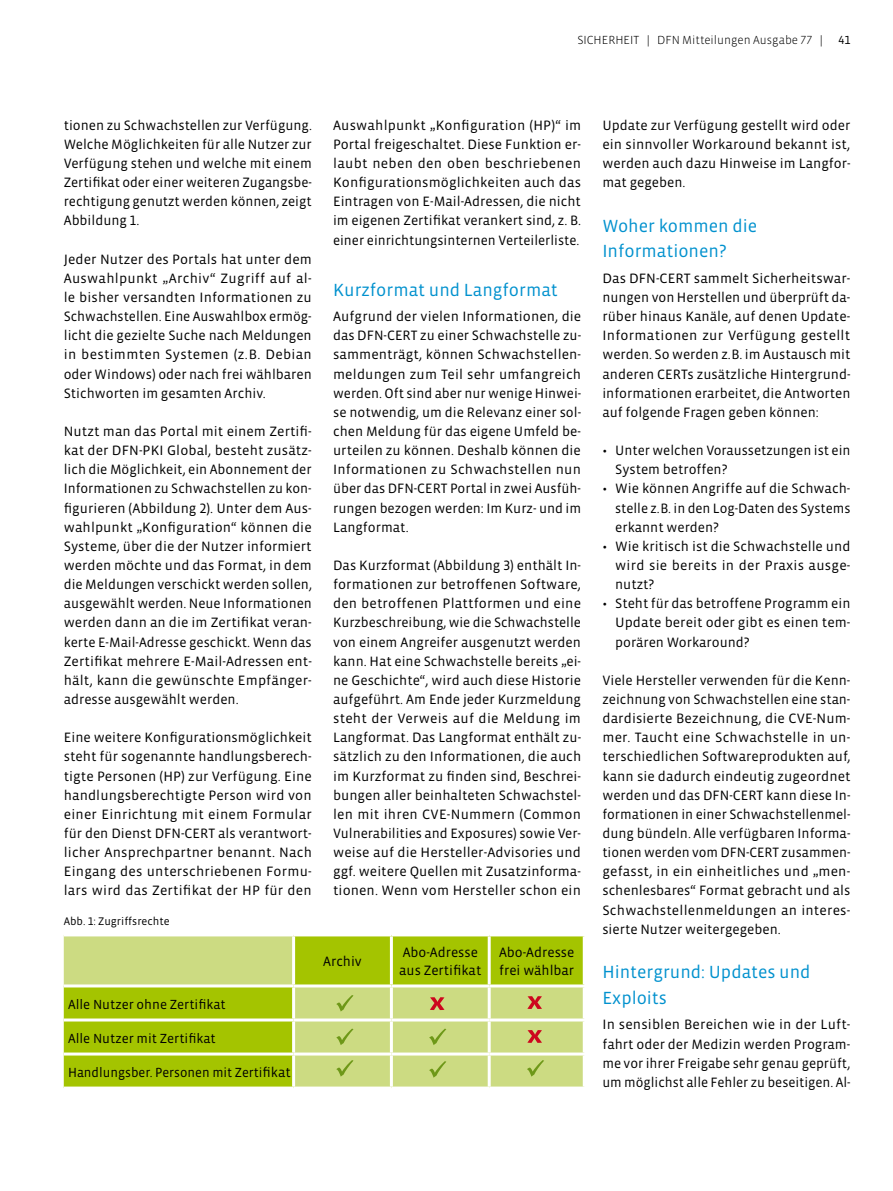
<style>
.page{position:relative;width:893px;height:1191px;background:#fff}
.page>*{position:absolute;margin:0;border:0;box-sizing:border-box;transform-origin:0 0}
.t1{font:18px/25.5px "Vista Sans OT";color:#0091ce}
.t2{font:13.8px/19.2px "Vista Sans OT";color:#000;text-align:justify}
.t3{font:13.5px "Vista Sans OT";color:#000}
.t4{font:300 12px "Vista Sans OT";color:#000}
.t5{font:12px "Vista Sans OT";color:#000}
.t6{font:11.25px "Vista Sans OT";color:#000}
.s1{font-size:13.8px}
</style>
<div class="page">
<svg style="left:64px;top:936px;width:519px;height:150px;background:#b9d044"></svg>
<hr style="left:292px;top:936px;width:3px;height:48px;background:#fff">
<hr style="left:390px;top:936px;width:3px;height:48px;background:#fff">
<hr style="left:488px;top:936px;width:3px;height:48px;background:#fff">
<hr style="left:292px;top:1021px;width:3px;height:31px;background:#fff">
<hr style="left:390px;top:1021px;width:3px;height:31px;background:#fff">
<hr style="left:488px;top:1021px;width:3px;height:31px;background:#fff">
<hr style="left:64px;top:1052px;width:230px;height:3px;background:#fff">
<hr style="left:294px;top:1052px;width:97px;height:3px;background:#fff">
<hr style="left:292px;top:1055px;width:3px;height:31px;background:#fff">
<hr style="left:391px;top:1052px;width:98px;height:3px;background:#fff">
<hr style="left:390px;top:1055px;width:3px;height:31px;background:#fff">
<hr style="left:489px;top:1052px;width:97px;height:3px;background:#fff">
<hr style="left:488px;top:1055px;width:3px;height:31px;background:#fff">
<hr style="left:64px;top:984px;width:230px;height:3px;background:#fff">
<hr style="left:294px;top:984px;width:97px;height:3px;background:#fff">
<hr style="left:292px;top:987px;width:3px;height:31px;background:#fff">
<hr style="left:391px;top:984px;width:98px;height:3px;background:#fff">
<hr style="left:390px;top:987px;width:3px;height:31px;background:#fff">
<hr style="left:489px;top:984px;width:97px;height:3px;background:#fff">
<hr style="left:488px;top:987px;width:3px;height:31px;background:#fff">
<hr style="left:64px;top:1018px;width:230px;height:3px;background:#fff">
<hr style="left:294px;top:1018px;width:97px;height:3px;background:#fff">
<hr style="left:391px;top:1018px;width:98px;height:3px;background:#fff">
<hr style="left:489px;top:1018px;width:97px;height:3px;background:#fff">
<svg style="left:336px;top:995px;width:17px;height:16px"></svg>
<svg style="left:336px;top:1028px;width:17px;height:17px"></svg>
<svg style="left:429px;top:1028px;width:17px;height:17px"></svg>
<svg style="left:336px;top:1060px;width:17px;height:16px"></svg>
<svg style="left:429px;top:1061px;width:17px;height:16px"></svg>
<svg style="left:527px;top:1060px;width:17px;height:16px"></svg>
<svg style="left:430px;top:997px;width:14px;height:13px"></svg>
<svg style="left:527px;top:996px;width:15px;height:13px"></svg>
<svg style="left:527px;top:1030px;width:15px;height:12px"></svg>
<p class="t4" style="left:577px;top:34px;width:247px">SICHERHEIT | DFN Mitteilungen Ausgabe 77 |</p>
<p class="t5" style="left:838px;top:34px;width:13px">41</p>
<p class="t2" style="left:64px;top:116px;width:250px">tionen zu Schwachstellen zur Verfügung.<br>Welche Möglichkeiten für alle Nutzer zur Verfügung stehen und welche mit einem Zertifikat oder einer weiteren Zugangsbe&shy;rechtigung genutzt werden können, zeigt Abbildung 1.</p>
<p class="t2" style="left:64px;top:250px;width:250px">Jeder Nutzer des Portals hat unter dem Auswahlpunkt „Archiv“ Zugriff auf al&shy;le bisher versandten Informationen zu Schwachstellen. Eine Auswahlbox ermög&shy;licht die gezielte Suche nach Meldungen in bestimmten Systemen (z.B. Debian oder Windows) oder nach frei wählbaren Stichworten im gesamten Archiv.</p>
<p class="t2" style="left:64px;top:422px;width:250px">Nutzt man das Portal mit einem Zertifi&shy;kat der DFN-PKI Global, besteht zusätz&shy;lich die Möglichkeit, ein Abonnement der Informationen zu Schwachstellen zu kon&shy;figurieren (Abbildung 2). Unter dem Aus&shy;wahlpunkt „Konfiguration“ können die Systeme, über die der Nutzer informiert werden möchte und das Format, in dem die Meldungen verschickt werden sollen, ausgewählt werden. Neue Informationen werden dann an die im Zertifikat veran&shy;kerte E-Mail-Adresse geschickt. Wenn das Zertifikat mehrere E-Mail-Adressen ent&shy;hält, kann die gewünschte Empfänger&shy;adresse ausgewählt werden.</p>
<p class="t2" style="left:64px;top:728px;width:250px">Eine weitere Konfigurationsmöglichkeit steht für sogenannte handlungsberech&shy;tigte Personen (HP) zur Verfügung. Eine handlungsberechtigte Person wird von einer Einrichtung mit einem Formular für den Dienst DFN-CERT als verantwort&shy;licher Ansprechpartner benannt. Nach Eingang des unterschriebenen Formu&shy;lars wird das Zertifikat der HP für den</p>
<p class="t6" style="left:64px;top:915px;width:107px">Abb. 1: Zugriffsrechte</p>
<p class="t3" style="left:68px;top:997px;width:159px">Alle Nutzer ohne Zertifikat</p>
<p class="t3" style="left:68px;top:1031px;width:149px">Alle Nutzer mit Zertifikat</p>
<p class="t3" style="left:68px;top:1065px;width:224px">Handlungsber. Personen mit Zerti<span class="s1">fikat</span></p>
<p class="t2" style="left:333px;top:116px;width:250px">Auswahlpunkt „Konfiguration (HP)“ im Portal freigeschaltet. Diese Funktion er&shy;laubt neben den oben beschriebenen Konfigurationsmöglichkeiten auch das Eintragen von E-Mail-Adressen, die nicht im eigenen Zertifikat verankert sind, z. B. einer einrichtungsinternen Verteilerliste.</p>
<h1 class="t1" style="left:333px;top:277px;width:226px">Kurzformat und Langformat</h1>
<p class="t2" style="left:333px;top:307px;width:250px">Aufgrund der vielen Informationen, die das DFN-CERT zu einer Schwachstelle zu&shy;sammenträgt, können Schwachstellen&shy;meldungen zum Teil sehr umfangreich werden. Oft sind aber nur wenige Hinwei&shy;se notwendig, um die Relevanz einer sol&shy;chen Meldung für das eigene Umfeld be&shy;urteilen zu können. Deshalb können die Informationen zu Schwachstellen nun über das DFN-CERT Portal in zwei Ausfüh&shy;rungen bezogen werden: Im Kurz- und im Langformat.</p>
<p class="t2" style="left:333px;top:556px;width:250px">Das Kurzformat (Abbildung 3) enthält In&shy;formationen zur betroffenen Software, den betroffenen Plattformen und eine Kurzbeschreibung, wie die Schwachstelle von einem Angreifer ausgenutzt werden kann. Hat eine Schwachstelle bereits „ei&shy;ne Geschichte“, wird auch diese Historie aufgeführt. Am Ende jeder Kurzmeldung steht der Verweis auf die Meldung im Langformat. Das Langformat enthält zu&shy;sätzlich zu den Informationen, die auch im Kurzformat zu finden sind, Beschrei&shy;bungen aller beinhalteten Schwachstel&shy;len mit ihren CVE-Nummern (Common Vulnerabilities and Exposures) sowie Ver&shy;weise auf die Hersteller-Advisories und ggf. weitere Quellen mit Zusatzinforma&shy;tionen. Wenn vom Hersteller schon ein</p>
<p class="t2" style="left:323px;top:952px;width:40px">Archiv</p>
<p class="t2" style="left:399px;top:944px;width:84px;line-height:18px">Abo-Adresse aus Zertifikat</p>
<p class="t2" style="left:499px;top:944px;width:77px;line-height:18px">Abo-Adresse frei wählbar</p>
<p class="t2" style="left:602px;top:116px;width:250px">Update zur Verfügung gestellt wird oder ein sinnvoller Workaround bekannt ist, werden auch dazu Hinweise im Langfor&shy;mat gegeben.</p>
<h1 class="t1" style="left:602px;top:213px;width:156px">Woher kommen die<br>Informationen?</h1>
<p class="t2" style="left:602px;top:269px;width:250px">Das DFN-CERT sammelt Sicherheitswar&shy;nungen von Herstellen und überprüft da&shy;rüber hinaus Kanäle, auf denen Update-Informationen zur Verfügung gestellt werden. So werden z.B. im Austausch mit anderen CERTs zusätzliche Hintergrund&shy;informationen erarbeitet, die Antworten auf folgende Fragen geben können:</p>
<p class="t2" style="left:615px;top:441px;width:237px;text-indent:-13px">• Unter welchen Voraussetzungen ist ein<br>System betroffen?</p>
<p class="t2" style="left:615px;top:479px;width:237px;text-indent:-13px">• Wie können Angriffe auf die Schwach&shy;stelle z.B. in den Log-Daten des Systems erkannt werden?</p>
<p class="t2" style="left:615px;top:537px;width:237px;text-indent:-13px">• Wie kritisch ist die Schwachstelle und wird sie bereits in der Praxis ausge&shy;nutzt?</p>
<p class="t2" style="left:615px;top:594px;width:237px;text-indent:-13px">• Steht für das betroffene Programm ein Update bereit oder gibt es einen tem&shy;porären Workaround?</p>
<p class="t2" style="left:602px;top:671px;width:250px">Viele Hersteller verwenden für die Kenn&shy;zeichnung von Schwachstellen eine stan&shy;dardisierte Bezeichnung, die CVE-Num&shy;mer. Taucht eine Schwachstelle in un&shy;terschiedlichen Softwareprodukten auf, kann sie dadurch eindeutig zugeordnet werden und das DFN-CERT kann diese In&shy;formationen in einer Schwachstellenmel&shy;dung bündeln. Alle verfügbaren Informa&shy;tionen werden vom DFN-CERT zusammen&shy;gefasst, in ein einheitliches und „men&shy;schenlesbares“ Format gebracht und als Schwachstellenmeldungen an interes&shy;sierte Nutzer weitergegeben.</p>
<h1 class="t1" style="left:602px;top:959px;width:210px">Hintergrund: Updates und<br>Exploits</h1>
<p class="t2" style="left:602px;top:1015px;width:250px">In sensiblen Bereichen wie in der Luft&shy;fahrt oder der Medizin werden Program&shy;me vor ihrer Freigabe sehr genau geprüft, um möglichst alle Fehler zu beseitigen. Al-</p>
</div>
